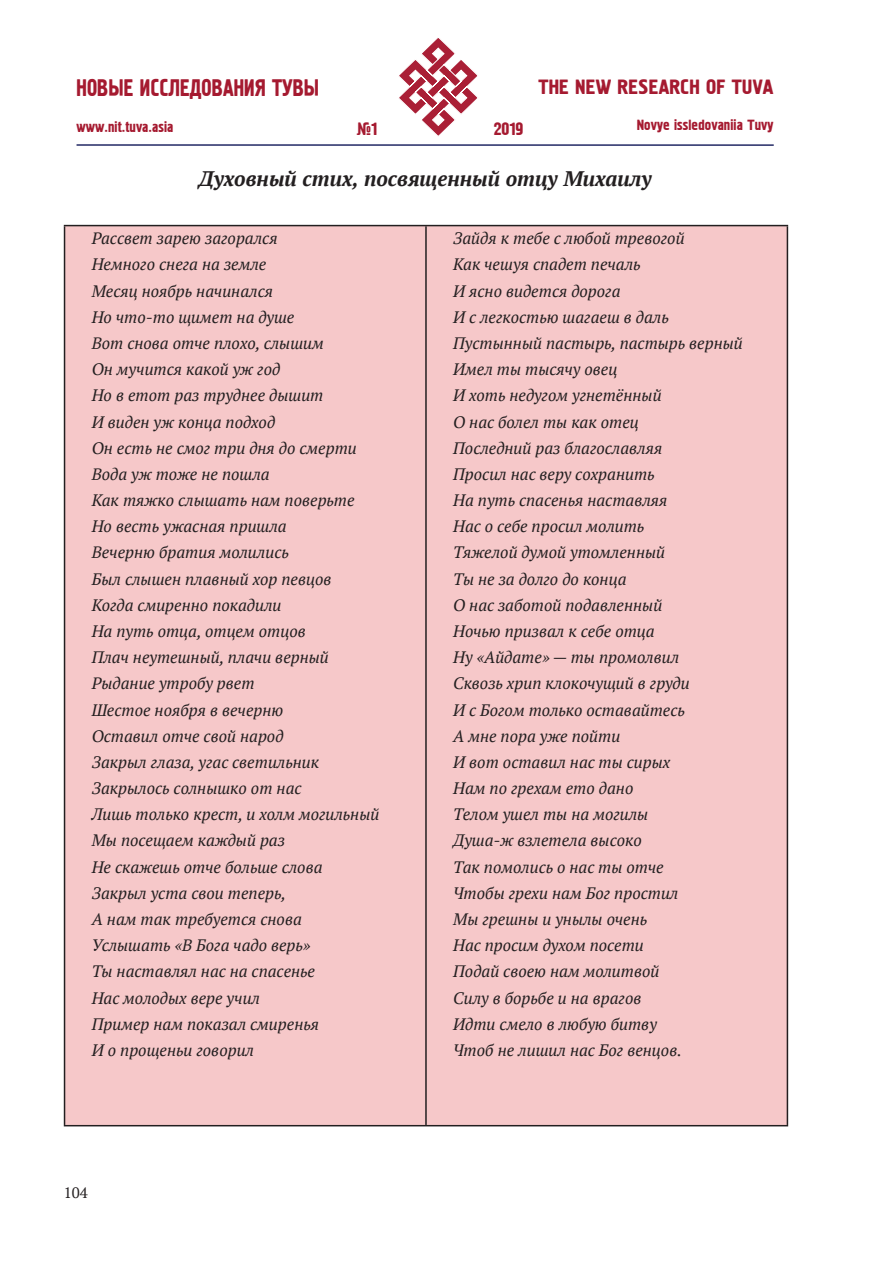
<style>
.page{position:relative;width:893px;height:1263px;background:#fff}
.page>*{position:absolute;margin:0;border:0;box-sizing:border-box;transform-origin:0 0}
.t1{font:24.3px "Pollock 1 CTT";color:#a51a30;scale:.86 1}
.Подзаголовок{font:italic 700 21px "PT Serif";color:#231f20}
.t2{font:21px "Pollock 1 CTT";color:#a51a30}
.t3{font:18px "Pollock 1 CTT";color:#a51a30}
.Текст{font:italic 16.5px "PT Serif";color:#231f20}
.t4{font:15px "Pollock 1 CTT";color:#a51a30}
.t5{font:15px "PT Serif";color:#231f20}
</style>
<div class="page">
<hr style="left:77px;top:144px;width:697px;height:2px;background:#232965">
<svg style="left:76px;top:144px;width:245px;height:2px"></svg>
<svg style="left:399px;top:37px;width:79px;height:99px"></svg>
<div style="left:65px;top:226px;width:722px;height:899px;background:#f6c8c9"></div>
<hr style="left:64px;top:225px;width:362px;height:1px;background:#231f20">
<hr style="left:64px;top:226px;width:1px;height:899px;background:#231f20">
<hr style="left:426px;top:225px;width:362px;height:1px;background:#231f20">
<hr style="left:425px;top:226px;width:2px;height:899px;background:#231f20">
<hr style="left:787px;top:226px;width:1px;height:899px;background:#231f20">
<hr style="left:64px;top:1125px;width:362px;height:1px;background:#231f20">
<hr style="left:426px;top:1125px;width:362px;height:1px;background:#231f20">
<h1 class="t1" style="left:77px;top:74px;width:284px">НОВЫЕ ИССЛЕДОВАНИЯ ТУВЫ</h1>
<p class="t4" style="left:77px;top:118px;width:98px">www.nit.tuva.asia</p>
<p class="t2" style="left:539px;top:75px;width:236px">THE NEW RESEARCH OF TUVA</p>
<p class="t4" style="left:637px;top:117px;width:138px">Novye issledovaniia Tuvy</p>
<p class="t3" style="left:356px;top:119px;width:22px">№1</p>
<p class="t3" style="left:494px;top:119px;width:31px">2019</p>
<p class="Подзаголовок" style="left:199px;top:165px;width:455px">Духовный стих, посвященный отцу Михаилу</p>
<p class="Текст" style="left:92px;top:228px;width:187px">Рассвет зарею загорался</p>
<p class="Текст" style="left:92px;top:254px;width:176px">Немного снега на земле</p>
<p class="Текст" style="left:92px;top:280px;width:183px">Месяц ноябрь начинался</p>
<p class="Текст" style="left:92px;top:306px;width:204px">Но что-то щимет на душе</p>
<p class="Текст" style="left:92px;top:333px;width:234px">Вот снова отче плохо, слышим</p>
<p class="Текст" style="left:92px;top:359px;width:190px">Он мучится какой уж год</p>
<p class="Текст" style="left:92px;top:385px;width:233px">Но в етот раз труднее дышит</p>
<p class="Текст" style="left:92px;top:411px;width:185px">И виден уж конца подход</p>
<p class="Текст" style="left:92px;top:437px;width:267px">Он есть не смог три дня до смерти</p>
<p class="Текст" style="left:92px;top:464px;width:179px">Вода уж тоже не пошла</p>
<p class="Текст" style="left:92px;top:490px;width:264px">Как тяжко слышать нам поверьте</p>
<p class="Текст" style="left:92px;top:516px;width:196px">Но весть ужасная пришла</p>
<p class="Текст" style="left:92px;top:542px;width:198px">Вечерню братия молились</p>
<p class="Текст" style="left:92px;top:568px;width:241px">Был слышен плавный хор певцов</p>
<p class="Текст" style="left:92px;top:594px;width:191px">Когда смиренно покадили</p>
<p class="Текст" style="left:92px;top:621px;width:215px">На путь отца, отцем отцов</p>
<p class="Текст" style="left:92px;top:647px;width:239px">Плач неутешный, плачи верный</p>
<p class="Текст" style="left:92px;top:673px;width:164px">Рыдание утробу рвет</p>
<p class="Текст" style="left:92px;top:699px;width:193px">Шестое ноября в вечерню</p>
<p class="Текст" style="left:92px;top:725px;width:193px">Оставил отче свой народ</p>
<p class="Текст" style="left:92px;top:751px;width:229px">Закрыл глаза, угас светильник</p>
<p class="Текст" style="left:92px;top:778px;width:211px">Закрылось солнышко от нас</p>
<p class="Текст" style="left:92px;top:804px;width:289px">Лишь только крест, и холм могильный</p>
<p class="Текст" style="left:92px;top:830px;width:195px">Мы посещаем каждый раз</p>
<p class="Текст" style="left:92px;top:856px;width:232px">Не скажешь отче больше слова</p>
<p class="Текст" style="left:92px;top:882px;width:196px">Закрыл уста свои теперь,</p>
<p class="Текст" style="left:92px;top:909px;width:212px">А нам так требуется снова</p>
<p class="Текст" style="left:92px;top:935px;width:220px">Услышать «В Бога чадо верь»</p>
<p class="Текст" style="left:92px;top:961px;width:225px">Ты наставлял нас на спасенье</p>
<p class="Текст" style="left:92px;top:987px;width:170px">Нас молодых вере учил</p>
<p class="Текст" style="left:92px;top:1013px;width:229px">Пример нам показал смиренья</p>
<p class="Текст" style="left:92px;top:1039px;width:164px">И о прощеньи говорил</p>
<p class="t5" style="left:64px;top:1183px;width:25px">104</p>
<p class="Текст" style="left:453px;top:228px;width:233px">Зайдя к тебе с любой тревогой</p>
<p class="Текст" style="left:453px;top:254px;width:189px">Как чешуя спадет печаль</p>
<p class="Текст" style="left:453px;top:280px;width:169px">И ясно видется дорога</p>
<p class="Текст" style="left:453px;top:306px;width:217px">И с легкостью шагаеш в даль</p>
<p class="Текст" style="left:453px;top:333px;width:291px">Пустынный пастырь, пастырь верный</p>
<p class="Текст" style="left:453px;top:359px;width:166px">Имел ты тысячу овец</p>
<p class="Текст" style="left:453px;top:385px;width:210px">И хоть недугом угнетённый</p>
<p class="Текст" style="left:453px;top:411px;width:187px">О нас болел ты как отец</p>
<p class="Текст" style="left:453px;top:437px;width:211px">Последний раз благославляя</p>
<p class="Текст" style="left:453px;top:464px;width:203px">Просил нас веру сохранить</p>
<p class="Текст" style="left:453px;top:490px;width:216px">На путь спасенья наставляя</p>
<p class="Текст" style="left:453px;top:516px;width:193px">Нас о себе просил молить</p>
<p class="Текст" style="left:453px;top:542px;width:213px">Тяжелой думой утомленный</p>
<p class="Текст" style="left:453px;top:568px;width:175px">Ты не за долго до конца</p>
<p class="Текст" style="left:453px;top:594px;width:211px">О нас заботой подавленный</p>
<p class="Текст" style="left:453px;top:621px;width:203px">Ночью призвал к себе отца</p>
<p class="Текст" style="left:453px;top:647px;width:227px">Ну «Айдате» — ты промолвил</p>
<p class="Текст" style="left:453px;top:673px;width:238px">Сквозь хрип клокочущий в груди</p>
<p class="Текст" style="left:453px;top:699px;width:233px">И с Богом только оставайтесь</p>
<p class="Текст" style="left:453px;top:725px;width:169px">А мне пора уже пойти</p>
<p class="Текст" style="left:453px;top:751px;width:219px">И вот оставил нас ты сирых</p>
<p class="Текст" style="left:453px;top:778px;width:182px">Нам по грехам ето дано</p>
<p class="Текст" style="left:453px;top:804px;width:197px">Телом ушел ты на могилы</p>
<p class="Текст" style="left:453px;top:830px;width:190px">Душа-ж взлетела высоко</p>
<p class="Текст" style="left:453px;top:856px;width:212px">Так помолись о нас ты отче</p>
<p class="Текст" style="left:453px;top:882px;width:227px">Чтобы грехи нам Бог простил</p>
<p class="Текст" style="left:453px;top:909px;width:195px">Мы грешны и унылы очень</p>
<p class="Текст" style="left:453px;top:935px;width:192px">Нас просим духом посети</p>
<p class="Текст" style="left:453px;top:961px;width:208px">Подай своею нам молитвой</p>
<p class="Текст" style="left:453px;top:987px;width:190px">Силу в борьбе и на врагов</p>
<p class="Текст" style="left:453px;top:1013px;width:205px">Идти смело в любую битву</p>
<p class="Текст" style="left:453px;top:1039px;width:230px">Чтоб не лишил нас Бог венцов.</p>
</div>
